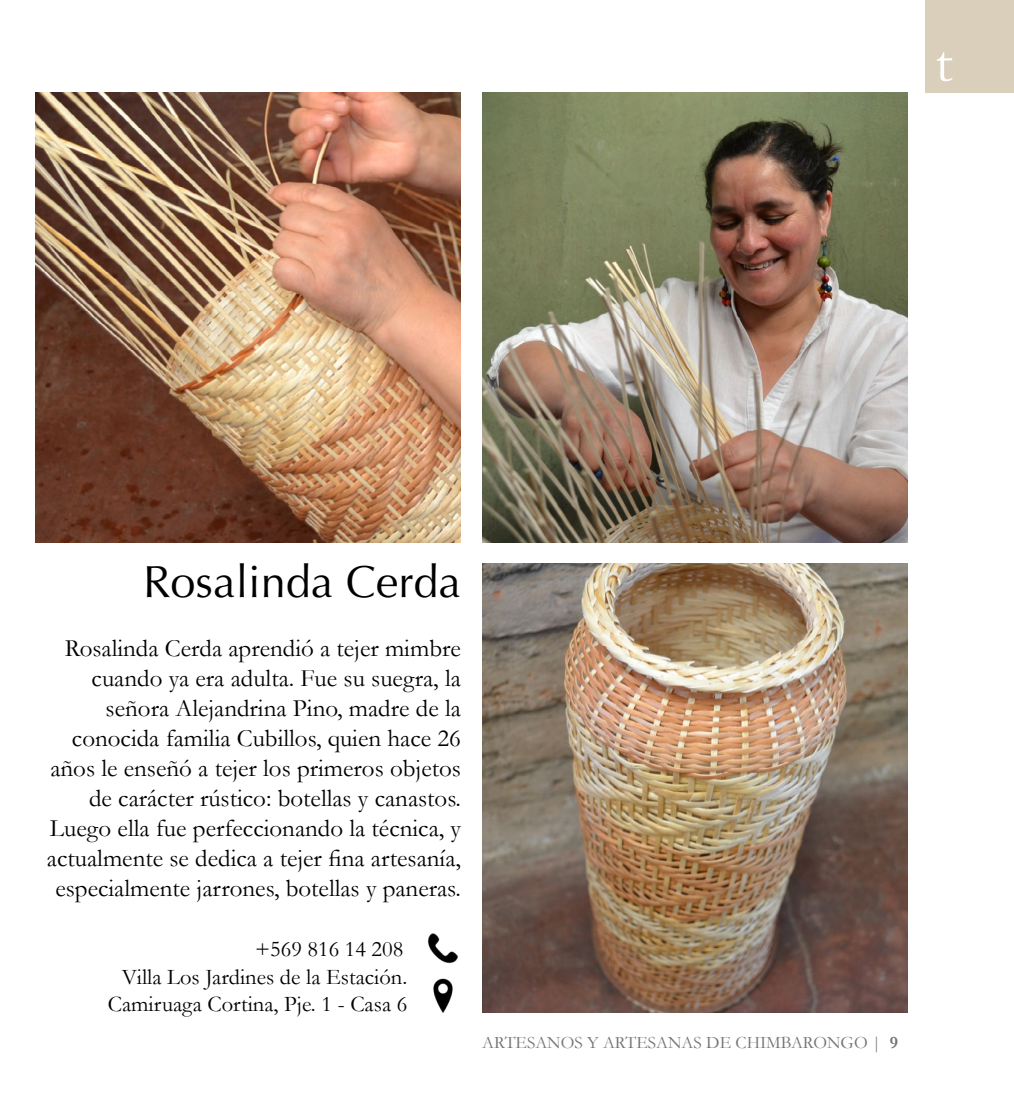
<style>
.page{position:relative;width:1014px;height:1106px;background:#fff}
.page>*{position:absolute;margin:0;border:0;box-sizing:border-box;transform-origin:0 0}
.t1{font:59.5px "Garamond";color:#fff}
.t2{font:45px "Optima LT Std";color:#000}
.t3{font:25px/30px "Garamond";color:#000;text-align:right}
.t4{font:22.5px/27px "Garamond";color:#000;text-align:right}
.t5{font:17.5px "Garamond";color:#737373}
.s1{font-weight:700}
</style>
<div class="page">
<img style="left:427px;top:933px;width:31px;height:31px">
<img style="left:433px;top:978px;width:20px;height:35px">
<div style="left:925px;top:0;width:88px;height:92px;background:#dacfbb"></div>
<img style="left:482px;top:92px;width:425px;height:450px">
<img style="left:35px;top:92px;width:426px;height:450px">
<img style="left:482px;top:563px;width:425px;height:449px">
<h1 class="t1" style="left:934px;top:22px;width:19px">t</h1>
<h2 class="t2" style="left:143px;top:556px;width:319px">Rosalinda Cerda</h2>
<p class="t3" style="left:47px;top:632px;width:415px">Rosalinda Cerda aprendió a tejer mimbre cuando ya era adulta. Fue su suegra, la señora Alejandrina Pino, madre de la conocida familia Cubillos, quien hace 26 años le enseñó a tejer los primeros objetos de carácter rústico: botellas y canastos.<br>Luego ella fue perfeccionando la técnica, y actualmente se dedica a tejer fina artesanía, especialmente jarrones, botellas y paneras.</p>
<p class="t4" style="left:255px;top:935px;width:149px">+569 816 14 208</p>
<p class="t4" style="left:108px;top:963px;width:301px">Villa Los Jardines de la Estación.<br>Camiruaga Cortina, Pje. 1 - Casa 6</p>
<p class="t5" style="left:482px;top:1030px;width:417px">artesanos y artesanas de chimbarongo | <span class="s1">9</span></p>
</div>
